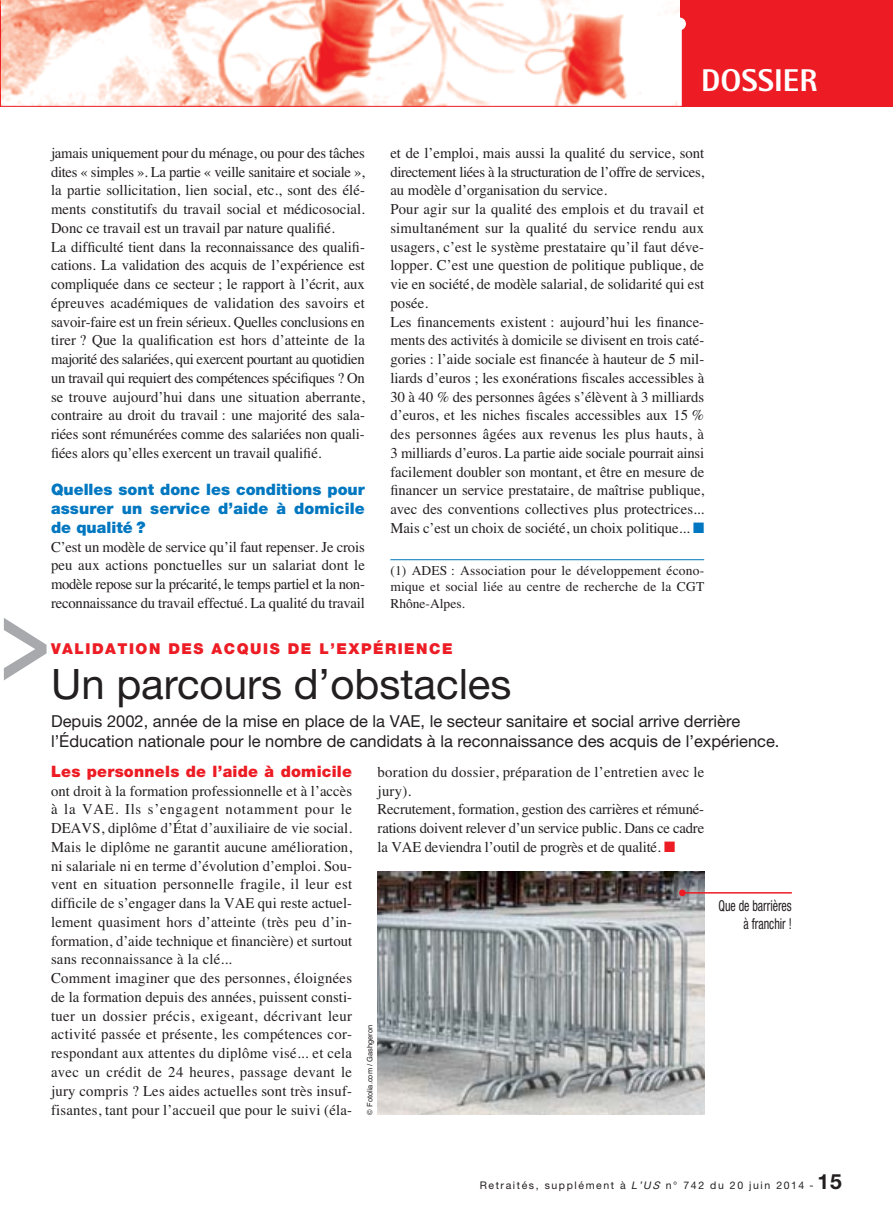
<style>
.page{position:relative;width:893px;height:1221px;background:#fff}
.page>*{position:absolute;margin:0;border:0;box-sizing:border-box;transform-origin:0 0}
.t1{font:500 120px "Helvetica Neue";color:#a7a9ac;scale:.7 1}
.t2{font:42px "Helvetica Neue";color:#231f20}
.t3{font:800 31.5px "Rotis Semi Sans";color:#fff}
.t4{font:16.5px/19.5px "Helvetica Neue";color:#231f20}
.t5{font:900 15.75px/18.8px "Helvetica Neue";letter-spacing:.01em;color:#0077c0;text-align:justify}
.t6{font:900 15.75px "Helvetica Neue";letter-spacing:.015em;color:#ed1c24}
.t7{font:15px/18.8px "Times";color:#231f20}
.t8{font:900 15px "Helvetica Neue";letter-spacing:.1em;color:#ed1c24}
.t9{font:condensed 15px/18px "Helvetica Neue";color:#231f20;text-align:right;scale:.8 1}
.t10{font:13.5px/16.5px "Times";letter-spacing:.015em;color:#231f20;text-align:justify}
.t11{font:10.5px "Helvetica Neue";letter-spacing:.15em;color:#231f20}
.t12{font:7.5px "Helvetica";color:#231f20}
.s1{color:#0077c0}
.s2{color:#ed1c24}
.s3{font-style:italic}
.s4{font-weight:700;font-size:21px}
</style>
<div class="page">
<div style="left:679px;top:0;width:214px;height:106px;background:#ed1c24"></div>
<img style="left:1px;top:0;width:678px;height:106px">
<div style="left:677px;top:25px;width:5px;height:81px;background:#fff"></div>
<div style="left:673px;top:17px;width:13px;height:13px;background:#fff;border-radius:50%"></div>
<hr style="left:0;top:0;width:1px;height:106px;background:#ed1c24">
<hr style="left:0;top:106px;width:893px;height:1px;background:#ed1c24">
<hr style="left:390px;top:559px;width:314px;height:1px;background:#0077c0">
<img style="left:378px;top:871px;width:326px;height:243px">
<hr style="left:682px;top:892px;width:110px;height:1px;background:#ed1c24">
<div style="left:679px;top:889px;width:7px;height:7px;background:#ed1c24;border-radius:50%"></div>
<p class="t7" style="left:51px;top:145px;width:315px">jamais uniquement pour du ménage, ou pour des tâches dites « simples ». La partie « veille sanitaire et sociale », la partie sollicitation, lien social, etc., sont des élé&shy;ments constitutifs du travail social et médicosocial.<br>Donc ce travail est un travail par nature qualifié.<br>La difficulté tient dans la reconnaissance des qualifi - cations. La validation des acquis de l’expérience est compliquée dans ce secteur ; le rapport à l’écrit, aux épreuves académiques de validation des savoirs et savoir-faire est un frein sérieux. Quelles conclusions en tirer ? Que la qualification est hors d’atteinte de la majorité des salariées, qui exercent pourtant au quotidien un travail qui requiert des compétences spécifiques ? On se trouve aujourd’hui dans une situation aberrante, contraire au droit du travail : une majorité des sala&shy;riées sont rémunérées comme des salariées non quali&shy;fiées alors qu’elles exercent un travail qualifié.</p>
<p class="t5" style="left:51px;top:482px;width:315px">Quelles sont donc les conditions pour assurer un service d’aide à domicile de qualité ?</p>
<p class="t7" style="left:51px;top:539px;width:315px;text-align:justify">C’est un modèle de service qu’il faut repenser. Je crois peu aux actions ponctuelles sur un salariat dont le modèle repose sur la précarité, le temps partiel et la non&shy;reconnaissance du travail effectué. La qualité du travail</p>
<h3 class="t3" style="left:701px;top:69px;width:118px">DOSSIER</h3>
<p class="t7" style="left:390px;top:145px;width:315px">et de l’emploi, mais aussi la qualité du service, sont directement liées à la structuration de l’offre de services, au modèle d’organisation du service.<br>Pour agir sur la qualité des emplois et du travail et simultanément sur la qualité du service rendu aux usagers, c’est le système prestataire qu’il faut déve&shy;lopper. C’est une question de politique publique, de vie en société, de modèle salarial, de solidarité qui est posée.<br>Les financements existent : aujourd’hui les finance&shy;ments des activités à domicile se divisent en trois caté&shy;gories : l’aide sociale est financée à hauteur de 5 mil&shy;liards d’euros ; les exonérations fiscales accessibles à 30 à 40 % des personnes âgées s’élèvent à 3 milliards d’euros, et les niches fiscales accessibles aux 15 % des personnes âgées aux revenus les plus hauts, à 3 milliards d’euros. La partie aide sociale pourrait ainsi facilement doubler son montant, et être en mesure de financer un service prestataire, de maîtrise publique, avec des conventions collectives plus protectrices...<br>Mais c’est un choix de société, un choix politique... <span class="s1">■</span></p>
<p class="t10" style="left:390px;top:563px;width:315px">(1) ADES : Association pour le développement écono&shy;mique et social liée au centre de recherche de la CGT Rhône-Alpes.</p>
<h1 class="t1" style="left:0;top:594px;width:74px">&gt;</h1>
<p class="t8" style="left:51px;top:643px;width:403px">VALIDATION DES ACQUIS DE L’EXPÉRIENCE</p>
<h2 class="t2" style="left:51px;top:669px;width:462px">Un parcours d’obstacles</h2>
<p class="t4" style="left:51px;top:713px;width:730px">Depuis 2002, année de la mise en place de la VAE, le secteur sanitaire et social arrive derrière l’Éducation nationale pour le nombre de candidats à la reconnaissance des acquis de l’expérience.</p>
<p class="t6" style="left:51px;top:765px;width:303px">Les personnels de l’aide à domicile</p>
<p class="t7" style="left:51px;top:782px;width:303px">ont droit à la formation professionnelle et à l’accès à la VAE. Ils s’engagent notamment pour le DEAVS, diplôme d’État d’auxiliaire de vie social.<br>Mais le diplôme ne garantit aucune amélioration, ni salariale ni en terme d’évolution d’emploi. Sou&shy;vent en situation personnelle fragile, il leur est difficile de s’engager dans la VAE qui reste actuel&shy;lement quasiment hors d’atteinte (très peu d’in&shy;formation, d’aide technique et financière) et surtout sans reconnaissance à la clé...<br>Comment imaginer que des personnes, éloignées de la formation depuis des années, puissent consti&shy;tuer un dossier précis, exigeant, décrivant leur activité passée et présente, les compétences cor&shy;respondant aux attentes du diplôme visé... et cela avec un crédit de 24 heures, passage devant le jury compris ? Les aides actuelles sont très insuf&shy;fisantes, tant pour l’accueil que pour le suivi (éla-</p>
<p class="t7" style="left:378px;top:764px;width:328px">boration du dossier, préparation de l’entretien avec le jury).<br>Recrutement, formation, gestion des carrières et rémuné&shy;rations doivent relever d’un service public. Dans ce cadre la VAE deviendra l’outil de progrès et de qualité. <span class="s2">■</span></p>
<p class="t12" style="left:366px;top:1114px;width:91px;rotate:-90deg">© Fotolia.com / Gashgeron</p>
<p class="t9" style="left:718px;top:897px;width:93px">Que de barrières à franchir !</p>
<p class="t11" style="left:480px;top:1181px;width:364px">Retraités, supplément à <span class="s3">L’US</span> n° 742 du 20 juin 2014 - <span class="s4">15</span></p>
</div>
